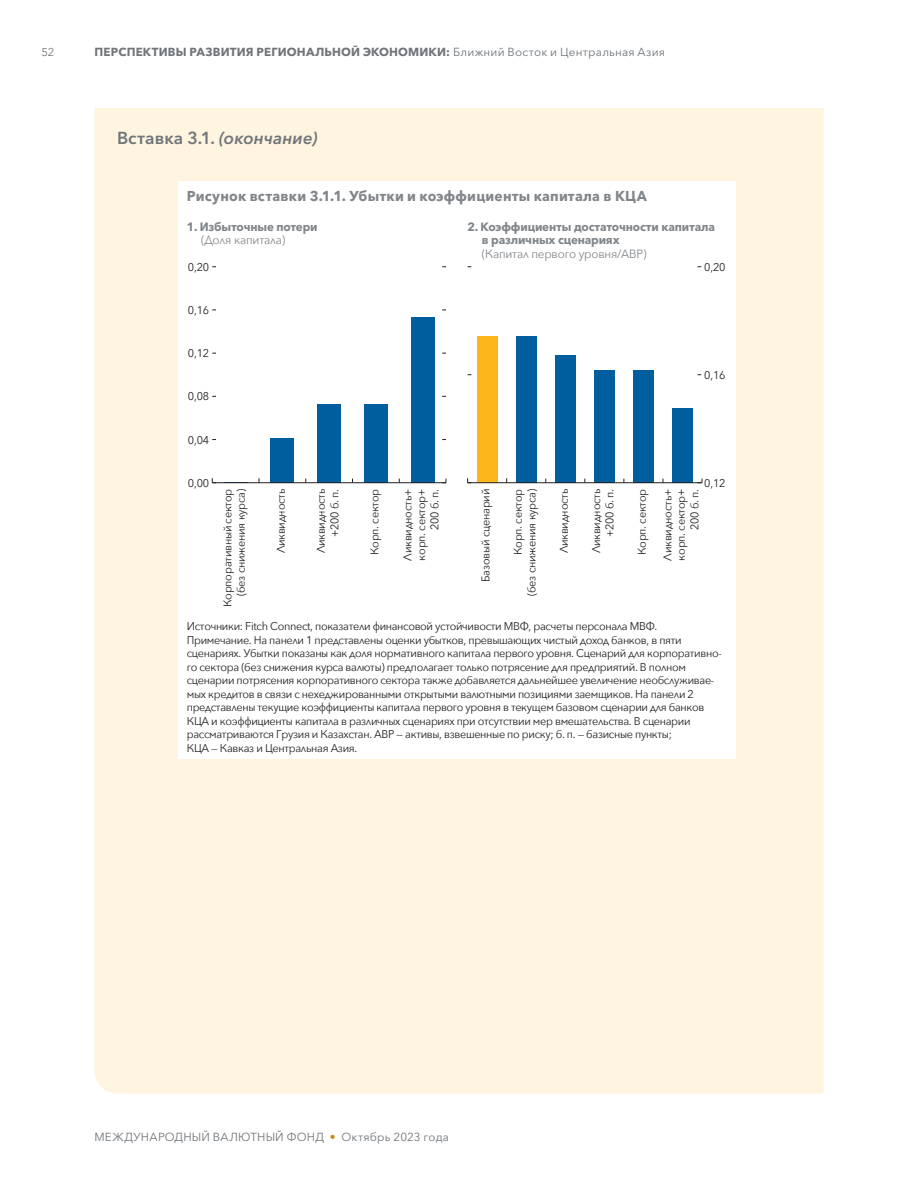
<style>
.page{position:relative;width:918px;height:1188px;background:#fff}
.page>*{position:absolute;margin:0;border:0;box-sizing:border-box;transform-origin:0 0}
.t1{font:600 17.25px "Avenir Next W1 G";letter-spacing:.005em;color:#70757a}
.t2{font:700 14.25px "Avenir Next W1 G";letter-spacing:.015em;color:#81868b}
.t3{font:700 12px/13.5px "Avenir Next W1 G";letter-spacing:-.015em;color:#81868b}
.t4{font:12px "Avenir Next";letter-spacing:-.015em;color:#81868b}
.t5{font:700 11.7px "Avenir Next W1 G";letter-spacing:.015em;color:#70757a}
.t6{font:11.7px "Avenir Next W1 G";letter-spacing:.015em;color:#70757a}
.t7{font:11.25px/13.5px "Avenir Next";letter-spacing:-.03em;color:#231f20;text-align:right}
.t8{font:11.25px "Avenir Next W1 G";color:#70757a}
.s1{font-weight:400}
.s2{font-style:italic}
.s3{color:#c48e0b}
</style>
<div class="page">
<div style="left:94px;top:108px;width:730px;height:986px;background:#fef4e0"></div>
<div style="left:178px;top:182px;width:558px;height:577px;background:#fff"></div>
<div style="left:411px;top:318px;width:24px;height:165px;background:#005e9e"></div>
<div style="left:364px;top:404px;width:24px;height:79px;background:#005e9e"></div>
<div style="left:317px;top:404px;width:24px;height:79px;background:#005e9e"></div>
<div style="left:270px;top:438px;width:24px;height:45px;background:#005e9e"></div>
<div style="left:477px;top:336px;width:21px;height:147px;background:#fcb61c"></div>
<div style="left:672px;top:408px;width:21px;height:75px;background:#005e9e"></div>
<div style="left:633px;top:370px;width:21px;height:113px;background:#005e9e"></div>
<div style="left:594px;top:370px;width:21px;height:113px;background:#005e9e"></div>
<div style="left:555px;top:355px;width:21px;height:128px;background:#005e9e"></div>
<div style="left:516px;top:336px;width:21px;height:147px;background:#005e9e"></div>
<hr style="left:212px;top:482px;width:234px;height:1px;background:#231f20">
<hr style="left:468px;top:482px;width:234px;height:1px;background:#231f20">
<p class="t8" style="left:41px;top:43px;width:15px">52</p>
<p class="t5" style="left:94px;top:43px;width:572px">ПЕРСПЕКТИВЫ РАЗВИТИЯ РЕГИОНАЛЬНОЙ ЭКОНОМИКИ: <span class="s1">Ближний Восток и Центральная Азия</span></p>
<h1 class="t1" style="left:117px;top:124px;width:202px">Вставка 3.1. <span class="s2">(окончание)</span></h1>
<p class="t2" style="left:187px;top:185px;width:461px">Рисунок вставки 3.1.1. Убытки и коэффициенты капитала в КЦА</p>
<p class="t3" style="left:187px;top:219px;width:132px">1. Избыточные потери</p>
<p class="t4" style="left:201px;top:230px;width:86px">(Доля капитала)</p>
<p class="t3" style="left:482px;top:219px;width:235px;text-indent:-14px">2. Коэффициенты достаточности капитала в различных сценариях</p>
<p class="t4" style="left:482px;top:243px;width:166px">(Капитал первого уровня/АВР)</p>
<p class="t7" style="left:704px;top:260px;width:23px">0,20</p>
<p class="t7" style="left:188px;top:260px;width:23px">0,20</p>
<p class="t7" style="left:188px;top:303px;width:23px">0,16</p>
<p class="t7" style="left:188px;top:346px;width:23px">0,12</p>
<p class="t7" style="left:188px;top:389px;width:23px">0,08</p>
<p class="t7" style="left:188px;top:432px;width:23px">0,04</p>
<p class="t7" style="left:704px;top:368px;width:23px">0,16</p>
<p class="t7" style="left:188px;top:476px;width:23px">0,00</p>
<p class="t7" style="left:704px;top:476px;width:23px">0,12</p>
<p class="t7" style="left:478px;top:582px;width:95px;rotate:-90deg">Базовый сценарий</p>
<p class="t7" style="left:511px;top:596px;width:109px;rotate:-90deg">Корп. сектор<br>(без снижения курса)</p>
<p class="t7" style="left:557px;top:553px;width:66px;rotate:-90deg">Ликвидность</p>
<p class="t7" style="left:589px;top:553px;width:66px;rotate:-90deg">Ликвидность +200 б. п.</p>
<p class="t7" style="left:635px;top:555px;width:68px;rotate:-90deg">Корп. сектор</p>
<p class="t7" style="left:660px;top:561px;width:73px;rotate:-90deg">Ликвидность+ корп. сектор+<br>200 б. п.</p>
<p class="t7" style="left:187px;top:619px;width:537px;text-align:left">Источники: Fitch Connect, показатели финансовой устойчивости МВФ, расчеты персонала МВФ.<br>Примечание. На панели 1 представлены оценки убытков, превышающих чистый доход банков, в пяти сценариях. Убытки показаны как доля нормативного капитала первого уровня. Сценарий для корпоративно&shy;го сектора (без снижения курса валюты) предполагает только потрясение для предприятий. В полном сценарии потрясения корпоративного сектора также добавляется дальнейшее увеличение необслуживае&shy;мых кредитов в связи с нехеджированными открытыми валютными позициями заемщиков. На панели 2 представлены текущие коэффициенты капитала первого уровня в текущем базовом сценарии для банков КЦА и коэффициенты капитала в различных сценариях при отсутствии мер вмешательства. В сценарии рассматриваются Грузия и Казахстан. АВР — активы, взвешенные по риску; б. п. — базисные пункты;<br>КЦА — Кавказ и Центральная Азия.</p>
<p class="t7" style="left:220px;top:607px;width:120px;rotate:-90deg">Корпоративный сектор (без снижения курса)</p>
<p class="t7" style="left:274px;top:553px;width:66px;rotate:-90deg">Ликвидность</p>
<p class="t7" style="left:314px;top:553px;width:66px;rotate:-90deg">Ликвидность +200 б. п.</p>
<p class="t7" style="left:367px;top:555px;width:68px;rotate:-90deg">Корп. сектор</p>
<p class="t7" style="left:400px;top:561px;width:73px;rotate:-90deg">Ликвидность+ корп. сектор+<br>200 б. п.</p>
<p class="t6" style="left:94px;top:1127px;width:356px">МЕЖДУНАРОДНЫЙ ВАЛЮТНЫЙ ФОНД <span class="s3">•</span> Октябрь 2023 года</p>
</div>
